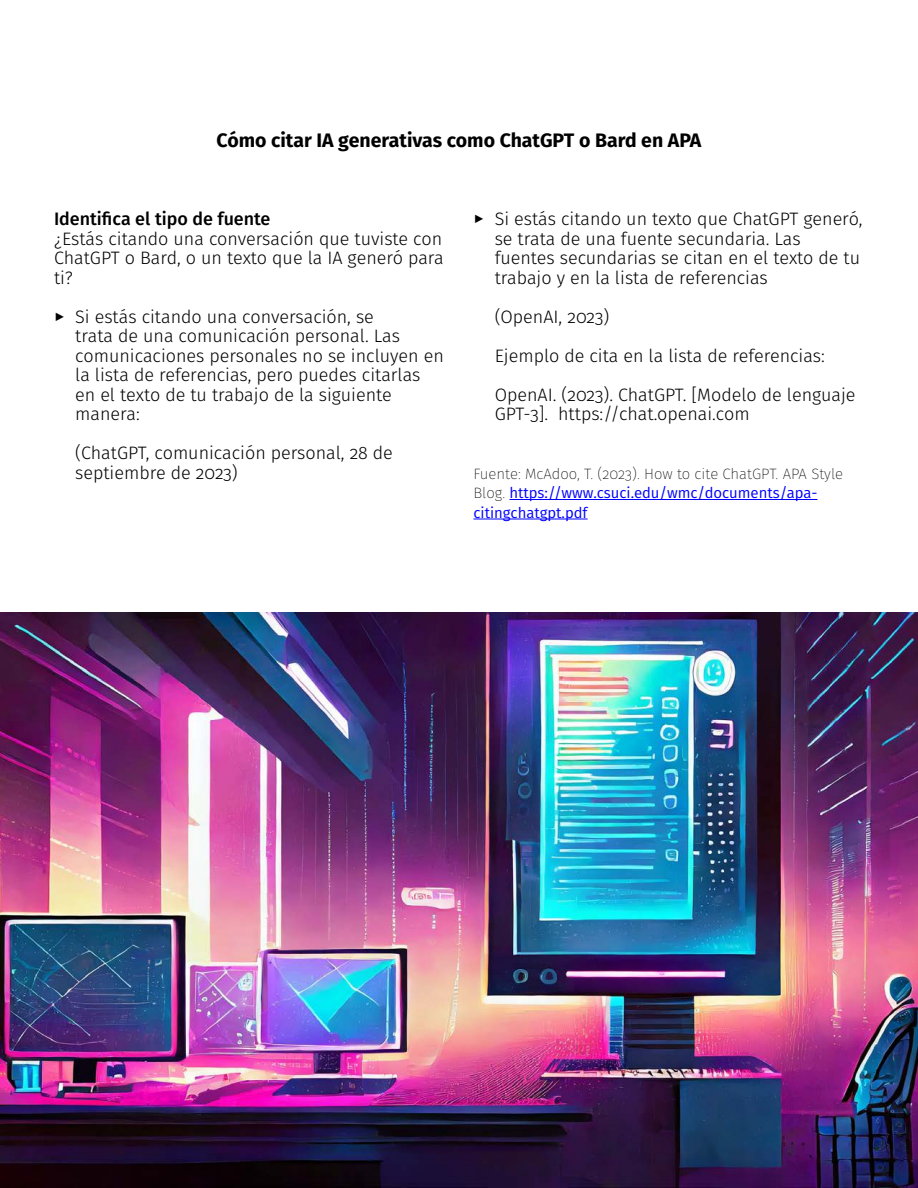
<style>
.page{position:relative;width:918px;height:1188px;background:#fff}
.page>*{position:absolute;margin:0;border:0;box-sizing:border-box;transform-origin:0 0}
.suv_bold_-_chico{font:700 19.5px "Fira Sans";color:#000}
.Texto_AI{font:300 18px/19.5px "Fira Sans";color:#000}
.Texto_AI_-_Subtítulo{font:500 18px "Fira Sans";color:#000}
.Texto_AI_-_fuente{font:15px/19.5px "Fira Sans";color:#00f}
.s1{font-weight:200;color:#000}
</style>
<div class="page">
<hr style="left:509px;top:499px;width:308px;height:1px;background:#00f">
<hr style="left:473px;top:519px;width:115px;height:1px;background:#00f">
<img style="left:0;top:612px;width:918px;height:576px">
<p class="suv_bold_-_chico" style="left:217px;top:124px;width:486px">Cómo citar IA generativas como ChatGPT o Bard en APA</p>
<p class="Texto_AI_-_Subtítulo" style="left:54px;top:204px;width:218px">Identifica el tipo de fuente</p>
<p class="Texto_AI" style="left:54px;top:228px;width:391px;text-align:justify">¿Estás citando una conversación que tuviste con ChatGPT o Bard, o un texto que la IA generó para ti?</p>
<p class="Texto_AI" style="left:75px;top:306px;width:370px;text-indent:-21px">► Si estás citando una conversación, se<br>trata de una comunicación personal. Las comunicaciones personales no se incluyen en la lista de referencias, pero puedes citarlas en el texto de tu trabajo de la siguiente manera:</p>
<p class="Texto_AI" style="left:75px;top:443px;width:319px">(ChatGPT, comunicación personal, 28 de septiembre de 2023)</p>
<p class="Texto_AI" style="left:495px;top:209px;width:369px;text-indent:-21px">► Si estás citando un texto que ChatGPT generó, se trata de una fuente secundaria. Las fuentes secundarias se citan en el texto de tu trabajo y en la lista de referencias</p>
<p class="Texto_AI" style="left:495px;top:297px;width:362px;line-height:39px">(OpenAI, 2023)<br>Ejemplo de cita en la lista de referencias:<br>OpenAI. (2023). ChatGPT. [Modelo de lenguaje</p>
<p class="Texto_AI" style="left:495px;top:404px;width:256px">GPT-3]. https://chat.openai.com</p>
<p class="Texto_AI_-_fuente" style="left:473px;top:463px;width:371px"><span class="s1">Fuente: McAdoo, T. (2023). How to cite ChatGPT. APA Style<br>Blog.</span> https://www.csuci.edu/wmc/documents/apa&shy;citingchatgpt.pdf</p>
</div>
